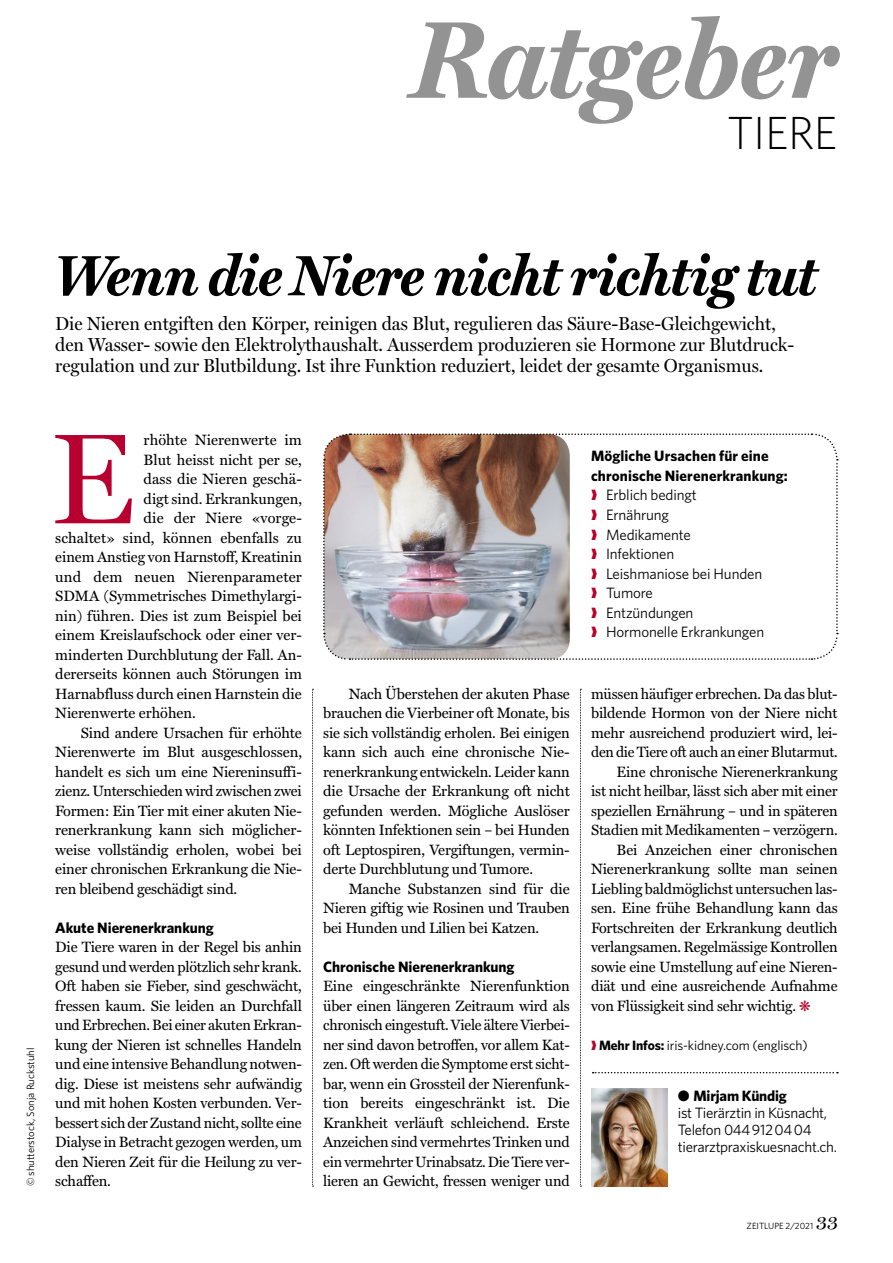
<style>
.page{position:relative;width:893px;height:1263px;background:#fff}
.page>*{position:absolute;margin:0;border:0;box-sizing:border-box;transform-origin:0 0}
.t1{font:129.15px "Miller Display";color:#b70030}
.t2{font:italic 700 110.25px "Miller Text";letter-spacing:-.01em;color:#939393;scale:.95 1}
.t3{font:italic 700 57.15px "Miller Text";letter-spacing:-.02em;color:#000;scale:.95 1}
.t4{font:300 46.5px "Whitney";letter-spacing:-.01em;color:#000}
.t5{font:18.9px/21px "Miller Display";color:#000;scale:.95 1}
.t6{font:15px/19.5px "Miller Text";letter-spacing:-.01em;color:#000;text-align:justify}
.t7{font:15px/19.5px "Whitney";letter-spacing:-.01em;color:#000}
.t8{font:700 15px "Whitney";color:#000}
.t9{font:15px "Miller Text";letter-spacing:.01em;color:#000}
.t10{font:15px "Miller Text";letter-spacing:-.01em;color:#000;scale:.95 1}
.t11{font:13.5px "Whitney";letter-spacing:-.01em;color:#000}
.t12{font:10.5px "Whitney";color:#000}
.t13{font:9px "Whitney";color:#000}
.s1{font-weight:700}
.s2{color:#b80029}
.s3{color:#b70030}
.s4{font-family:"Miller Display";font-size:19.5px}
</style>
<div class="page">
<img style="left:323px;top:433px;width:515px;height:227px">
<svg style="left:312px;top:689px;width:2px;height:498px"></svg>
<svg style="left:580px;top:689px;width:1px;height:498px"></svg>
<img style="left:591px;top:1089px;width:77px;height:97px">
<svg style="left:593px;top:1072px;width:245px;height:1px"></svg>
<h2 class="t2" style="left:411px;top:-30px;width:450px">Ratgeber</h2>
<h3 class="t4" style="left:727px;top:101px;width:112px">TIERE</h3>
<h3 class="t3" style="left:55px;top:229px;width:803px">Wenn die Niere nicht richtig tut</h3>
<p class="t5" style="left:55px;top:313px;width:779px">Die Nieren entgiften den Körper, reinigen das Blut, regulieren das Säure-Base-Gleichgewicht, den Wasser- sowie den Elektrolythaushalt. Ausserdem produzieren sie Hormone zur Blutdruck&shy;regulation und zur Blutbildung. Ist ihre Funktion reduziert, leidet der gesamte Organismus.</p>
<p class="t12" style="left:23px;top:1186px;width:140px;rotate:-90deg">© shutterstock, Sonja Ruckstuhl</p>
<h1 class="t1" style="left:50px;top:402px;width:86px">E</h1>
<p class="t6" style="left:144px;top:429px;width:160px">rhöhte Nierenwerte im</p>
<p class="t6" style="left:144px;top:449px;width:160px">Blut heisst nicht per se,</p>
<p class="t6" style="left:144px;top:468px;width:160px">dass die Nieren geschä-</p>
<p class="t6" style="left:144px;top:488px;width:160px">digt sind. Erkrankungen,</p>
<p class="t9" style="left:144px;top:506px;width:160px">die der Niere «vorge-</p>
<p class="t6" style="left:55px;top:527px;width:248px">schaltet» sind, können ebenfalls zu</p>
<p class="t6" style="left:55px;top:546px;width:248px">einem Anstieg von Harnstoff, Kreatinin</p>
<p class="t9" style="left:55px;top:565px;width:248px">und dem neuen Nierenparameter</p>
<p class="t6" style="left:55px;top:585px;width:248px">SDMA (Symmetrisches Dimethylargi-</p>
<p class="t6" style="left:55px;top:605px;width:248px">nin) führen. Dies ist zum Beispiel bei</p>
<p class="t6" style="left:55px;top:624px;width:248px">einem Kreislaufschock oder einer ver-</p>
<p class="t6" style="left:55px;top:644px;width:248px">minderten Durchblutung der Fall. An-</p>
<p class="t6" style="left:55px;top:663px;width:248px">dererseits können auch Störungen im</p>
<p class="t6" style="left:55px;top:683px;width:248px">Harnabfluss durch einen Harnstein die</p>
<p class="t6" style="left:55px;top:702px;width:142px">Nierenwerte erhöhen.</p>
<p class="t6" style="left:81px;top:722px;width:223px">Sind andere Ursachen für erhöhte</p>
<p class="t6" style="left:55px;top:741px;width:248px">Nierenwerte im Blut ausgeschlossen,</p>
<p class="t6" style="left:55px;top:761px;width:248px">handelt es sich um eine Niereninsuffi-</p>
<p class="t6" style="left:55px;top:780px;width:248px">zienz. Unterschieden wird zwischen zwei</p>
<p class="t6" style="left:55px;top:800px;width:248px">Formen: Ein Tier mit einer akuten Nie-</p>
<p class="t6" style="left:55px;top:819px;width:248px">renerkrankung kann sich möglicher-</p>
<p class="t6" style="left:55px;top:839px;width:248px">weise vollständig erholen, wobei bei</p>
<p class="t6" style="left:55px;top:858px;width:248px">einer chronischen Erkrankung die Nie-</p>
<p class="t6" style="left:55px;top:878px;width:183px">ren bleibend geschädigt sind.</p>
<p class="t8" style="left:55px;top:917px;width:160px">Akute Nierenerkrankung</p>
<p class="t6" style="left:55px;top:936px;width:248px">Die Tiere waren in der Regel bis anhin gesund und werden plötzlich sehr krank.<br>Oft haben sie Fieber, sind geschwächt, fressen kaum. Sie leiden an Durchfall und Erbrechen. Bei einer akuten Erkran&shy;kung der Nieren ist schnelles Handeln und eine intensive Behandlung notwen&shy;dig. Diese ist meistens sehr aufwändig und mit hohen Kosten verbunden. Ver&shy;bessert sich der Zustand nicht, sollte eine Dialyse in Betracht gezogen werden, um den Nieren Zeit für die Heilung zu ver&shy;schaffen.</p>
<p class="t6" style="left:323px;top:683px;width:248px;text-indent:26px">Nach Überstehen der akuten Phase brauchen die Vierbeiner oft Monate, bis sie sich vollständig erholen. Bei einigen kann sich auch eine chronische Nie&shy;renerkrankung entwickeln. Leider kann die Ursache der Erkrankung oft nicht gefunden werden. Mögliche Auslöser könnten Infektionen sein – bei Hunden oft Leptospiren, Vergiftungen, vermin&shy;derte Durchblutung und Tumore.</p>
<p class="t6" style="left:323px;top:878px;width:248px;text-indent:26px">Manche Substanzen sind für die Nieren giftig wie Rosinen und Trauben bei Hunden und Lilien bei Katzen.</p>
<p class="t8" style="left:323px;top:956px;width:193px">Chronische Nierenerkrankung</p>
<p class="t6" style="left:323px;top:975px;width:248px">Eine eingeschränkte Nierenfunktion über einen längeren Zeitraum wird als chronisch eingestuft. Viele ältere Vierbei&shy;ner sind davon betroffen, vor allem Kat&shy;zen. Oft werden die Symptome erst sicht&shy;bar, wenn ein Grossteil der Nierenfunk&shy;tion bereits eingeschränkt ist. Die Krankheit verläuft schleichend. Erste Anzeichen sind vermehrtes Trinken und ein vermehrter Urinabsatz. Die Tiere ver&shy;lieren an Gewicht, fressen weniger und</p>
<p class="t7" style="left:591px;top:446px;width:198px"><span class="s1">Mögliche Ursachen für eine chronische Nierenerkrankung: </span><span class="s2">❱</span> Erblich bedingt<br><span class="s2">❱</span> Ernährung<br><span class="s2">❱</span> Medikamente<br><span class="s2">❱</span> Infektionen<br><span class="s2">❱</span> Leishmaniose bei Hunden<br><span class="s2">❱</span> Tumore<br><span class="s2">❱</span> Entzündungen<br><span class="s2">❱</span> Hormonelle Erkrankungen</p>
<p class="t6" style="left:591px;top:683px;width:248px">müssen häufiger erbrechen. Da das blut-</p>
<p class="t6" style="left:591px;top:702px;width:248px">bildende Hormon von der Niere nicht</p>
<p class="t6" style="left:591px;top:722px;width:248px">mehr ausreichend produziert wird, lei-</p>
<p class="t10" style="left:591px;top:740px;width:261px">den die Tiere oft auch an einer Blutarmut.</p>
<p class="t6" style="left:617px;top:761px;width:223px">Eine chronische Nierenerkrankung</p>
<p class="t6" style="left:591px;top:780px;width:248px">ist nicht heilbar, lässt sich aber mit einer</p>
<p class="t6" style="left:591px;top:800px;width:248px">speziellen Ernährung – und in späteren</p>
<p class="t6" style="left:591px;top:819px;width:248px">Stadien mit Medikamenten – verzögern.</p>
<p class="t6" style="left:617px;top:839px;width:223px">Bei Anzeichen einer chronischen</p>
<p class="t6" style="left:591px;top:858px;width:248px">Nierenerkrankung sollte man seinen</p>
<p class="t6" style="left:591px;top:878px;width:248px">Liebling baldmöglichst untersuchen las-</p>
<p class="t6" style="left:591px;top:897px;width:248px">sen. Eine frühe Behandlung kann das</p>
<p class="t6" style="left:591px;top:917px;width:248px">Fortschreiten der Erkrankung deutlich</p>
<p class="t6" style="left:591px;top:936px;width:248px">verlangsamen. Regelmässige Kontrollen</p>
<p class="t6" style="left:591px;top:956px;width:248px">sowie eine Umstellung auf eine Nieren-</p>
<p class="t6" style="left:591px;top:975px;width:248px">diät und eine ausreichende Aufnahme</p>
<p class="t6" style="left:591px;top:995px;width:221px">von Flüssigkeit sind sehr wichtig. <span class="s2">❋</span></p>
<p class="t11" style="left:591px;top:1036px;width:218px"><span class="s3">❱</span> <span class="s1">Mehr Infos:</span> iris-kidney.com (englisch)</p>
<p class="t7" style="left:678px;top:1086px;width:161px;line-height:17.1px">● <span class="s1">Mirjam Kündig<br></span>ist Tierärztin in Küsnacht,<br>Telefon 044 912 04 04 tierarztpraxiskuesnacht.ch.</p>
<p class="t13" style="left:747px;top:1220px;width:93px">ZEITLUPE 2/2021 <span class="s4">33</span></p>
</div>
